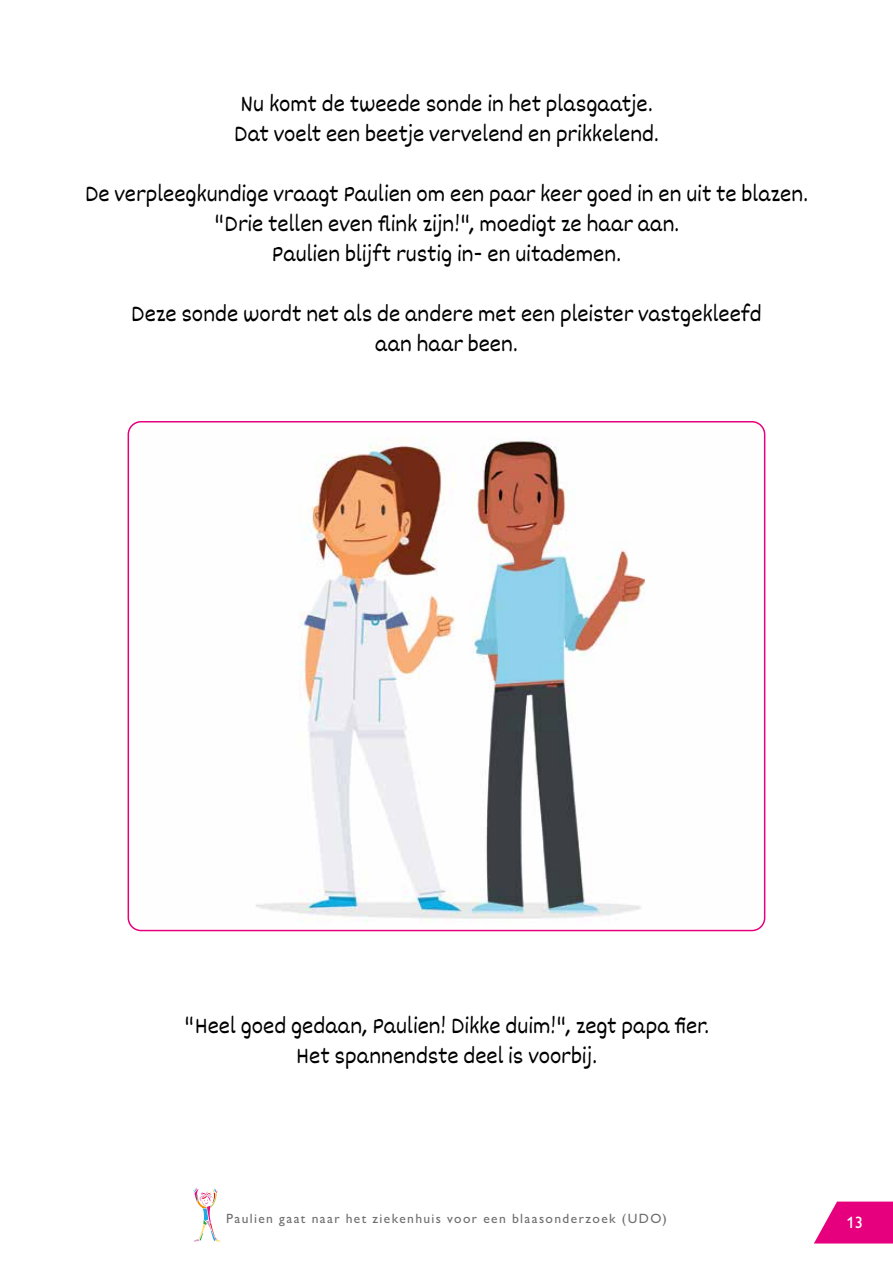
<style>
.page{position:relative;width:893px;height:1263px;background:#fff}
.page>*{position:absolute;margin:0;border:0;box-sizing:border-box;transform-origin:0 0}
.t1{font:24px/30px "Dekko";color:#000;text-align:center}
.t2{font:500 16.5px "Gill Sans Nova";color:#fff}
.t3{font:500 13.5px "Gill Sans Nova";letter-spacing:.1em;color:#706f6f}
</style>
<div class="page">
<svg style="left:814px;top:1201px;width:79px;height:42px;background:#e92891"></svg>
<svg style="left:193px;top:1188px;width:28px;height:54px"></svg>
<img style="left:128px;top:422px;width:637px;height:508px">
<div style="left:128px;top:421px;width:637px;height:510px;border:2px solid #e6007d;border-radius:13px"></div>
<p class="t1" style="left:234px;top:88px;width:426px;text-align:left">Nu komt de tweede sonde in het plasgaatje.<br>Dat voelt een beetje vervelend en prikkelend.</p>
<p class="t1" style="left:85px;top:178px;width:724px">De verpleegkundige vraagt Paulien om een paar keer goed in en uit te blazen. "Drie tellen even flink zijn!", moedigt ze haar aan.<br>Paulien blijft rustig in- en uitademen.</p>
<p class="t1" style="left:131px;top:298px;width:632px">Deze sonde wordt net als de andere met een pleister vastgekleefd aan haar been.</p>
<p class="t1" style="left:184px;top:1009px;width:527px">"Heel goed gedaan, Paulien! Dikke duim!", zegt papa fier.<br>Het spannendste deel is voorbij.</p>
<p class="t3" style="left:226px;top:1210px;width:442px">Paulien gaat naar het ziekenhuis voor een blaasonderzoek (UDO)</p>
<p class="t2" style="left:847px;top:1212px;width:18px">13</p>
</div>
